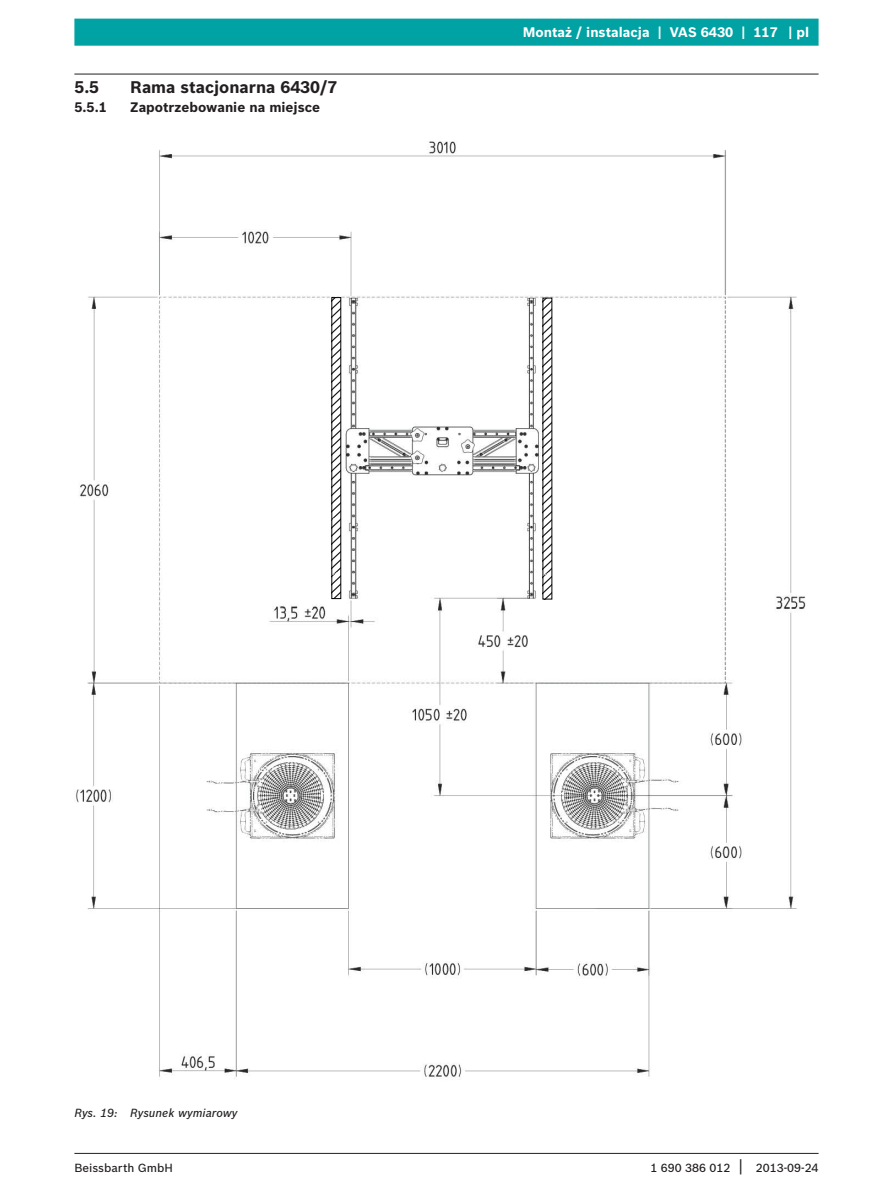
<style>
.page{position:relative;width:893px;height:1191px;background:#fff}
.page>*{position:absolute;margin:0;border:0;box-sizing:border-box;transform-origin:0 0}
.t1{font:700 16.5px "Bosch Sans";color:#231f20}
.t2{font:700 13.5px "Bosch Sans";color:#fff}
.t3{font:700 13.5px "Bosch Sans";color:#231f20}
.t4{font:500 11.55px "Bosch Sans";color:#231f20}
.t5{font:italic 500 11.55px "Bosch Sans";color:#231f20}
.s1{font-weight:400;font-size:16.5px}
</style>
<div class="page">
<div style="left:74px;top:19px;width:745px;height:27px;background:#00a2a3;border:2px solid #00a2a3"></div>
<hr style="left:74px;top:1153px;width:745px;height:1px;background:#231f20">
<hr style="left:74px;top:74px;width:745px;height:1px;background:#231f20">
<img style="left:76px;top:141px;width:730px;height:938px">
<svg style="left:548px;top:311px;width:10px;height:299px"></svg>
<svg style="left:544px;top:300px;width:6px;height:297px"></svg>
<div style="left:542px;top:298px;width:10px;height:301px;border:1px solid #020304"></div>
<svg style="left:333px;top:299px;width:6px;height:298px"></svg>
<div style="left:331px;top:297px;width:10px;height:302px;border:1px solid #020304"></div>
<h1 class="t1" style="left:74px;top:77px;width:26px">5.5</h1>
<h1 class="t1" style="left:130px;top:77px;width:209px">Rama stacjonarna 6430/7</h1>
<p class="t3" style="left:74px;top:98px;width:34px">5.5.1</p>
<p class="t3" style="left:130px;top:98px;width:191px">Zapotrzebowanie na miejsce</p>
<p class="t2" style="left:523px;top:24px;width:288px">Montaż / instalacja | VAS 6430 | 117 | pl</p>
<p class="t5" style="left:74px;top:1105px;width:165px">Rys. 19: Rysunek wymiarowy</p>
<p class="t4" style="left:74px;top:1161px;width:100px">Beissbarth GmbH</p>
<p class="t4" style="left:650px;top:1161px;width:170px">1 690 386 012 <span class="s1">|</span> 2013-09-24</p>
</div>
